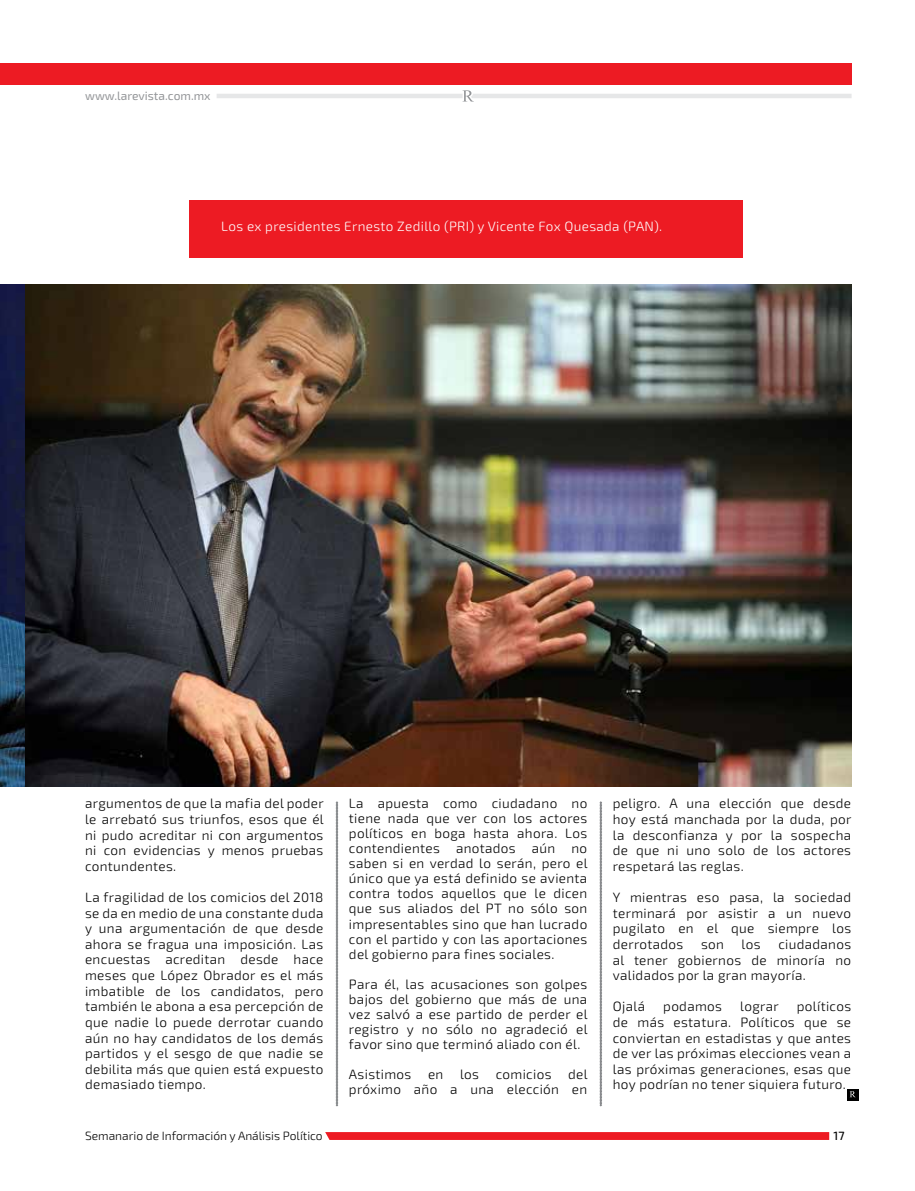
<style>
.page{position:relative;width:915px;height:1191px;background:#fff}
.page>*{position:absolute;margin:0;border:0;box-sizing:border-box;transform-origin:0 0}
.t1{font:300 13.5px/15.6px "Exo 2";letter-spacing:.025em;color:#000;text-align:justify}
.t2{font:300 13.5px "Exo 2";letter-spacing:.025em;color:#fff}
.t3{font:300 12px "Exo 2";color:#000}
.t4{font:12px "Exo 2";color:#939598}
.t5{font:500 12px "Exo 2";color:#000}
</style>
<div class="page">
<hr style="left:474px;top:94px;width:377px;height:4px;background:#e6e7e8">
<hr style="left:216px;top:94px;width:258px;height:4px;background:#e6e7e8">
<svg style="left:462px;top:90px;width:12px;height:12px"></svg>
<svg style="left:325px;top:1132px;width:503px;height:8px"></svg>
<div style="left:189px;top:200px;width:553px;height:57px;background:#ed1b23"></div>
<svg style="left:336px;top:801px;width:1px;height:305px"></svg>
<svg style="left:599px;top:801px;width:2px;height:305px"></svg>
<div style="left:0;top:64px;width:850px;height:21px;background:#ed1b23"></div>
<img style="left:0;top:284px;width:850px;height:502px">
<div style="left:846px;top:1089px;width:11px;height:11px;background:#000"></div>
<svg style="left:849px;top:1091px;width:6px;height:6px"></svg>
<p class="t4" style="left:85px;top:89px;width:127px">www.larevista.com.mx</p>
<p class="t2" style="left:221px;top:218px;width:442px">Los ex presidentes Ernesto Zedillo (PRI) y Vicente Fox Quesada (PAN).</p>
<p class="t1" style="left:85px;top:796px;width:240px">argumentos de que la mafia del poder le arrebató sus triunfos, esos que él ni pudo acreditar ni con argumentos ni con evidencias y menos pruebas contundentes.</p>
<p class="t1" style="left:85px;top:889px;width:240px">La fragilidad de los comicios del 2018 se da en medio de una constante duda y una argumentación de que desde ahora se fragua una imposición. Las encuestas acreditan desde hace meses que López Obrador es el más imbatible de los candidatos, pero también le abona a esa percepción de que nadie lo puede derrotar cuando aún no hay candidatos de los demás partidos y el sesgo de que nadie se debilita más que quien está expuesto demasiado tiempo.</p>
<p class="t3" style="left:85px;top:1128px;width:239px">Semanario de Información y Análisis Político</p>
<p class="t1" style="left:349px;top:796px;width:240px;line-height:15px">La apuesta como ciudadano no tiene nada que ver con los actores políticos en boga hasta ahora. Los contendientes anotados aún no saben si en verdad lo serán, pero el único que ya está definido se avienta contra todos aquellos que le dicen que sus aliados del PT no sólo son impresentables sino que han lucrado con el partido y con las aportaciones del gobierno para fines sociales.</p>
<p class="t1" style="left:349px;top:976px;width:240px;line-height:15px">Para él, las acusaciones son golpes bajos del gobierno que más de una vez salvó a ese partido de perder el registro y no sólo no agradeció el favor sino que terminó aliado con él.</p>
<p class="t1" style="left:349px;top:1066px;width:240px;line-height:15px">Asistimos en los comicios del próximo año a una elección en</p>
<p class="t1" style="left:612px;top:796px;width:240px">peligro. A una elección que desde hoy está manchada por la duda, por la desconfianza y por la sospecha de que ni uno solo de los actores respetará las reglas.</p>
<p class="t1" style="left:612px;top:890px;width:240px">Y mientras eso pasa, la sociedad terminará por asistir a un nuevo pugilato en el que siempre los derrotados</p>
<p class="t1" style="left:612px;top:936px;width:240px;text-indent:165px">ciudadanos al tener gobiernos de minoría no validados por la gran mayoría.</p>
<p class="t1" style="left:612px;top:999px;width:34px">Ojalá</p>
<p class="t1" style="left:663px;top:999px;width:60px">podamos</p>
<p class="t1" style="left:740px;top:999px;width:40px">lograr</p>
<p class="t1" style="left:700px;top:936px;width:24px">son</p>
<p class="t1" style="left:741px;top:936px;width:20px">los</p>
<p class="t1" style="left:612px;top:999px;width:240px;text-indent:184px">políticos de más estatura. Políticos que se conviertan en estadistas y que antes de ver las próximas elecciones vean a las próximas generaciones, esas que hoy podrían no tener siquiera futuro.</p>
<p class="t5" style="left:833px;top:1128px;width:12px">17</p>
</div>
